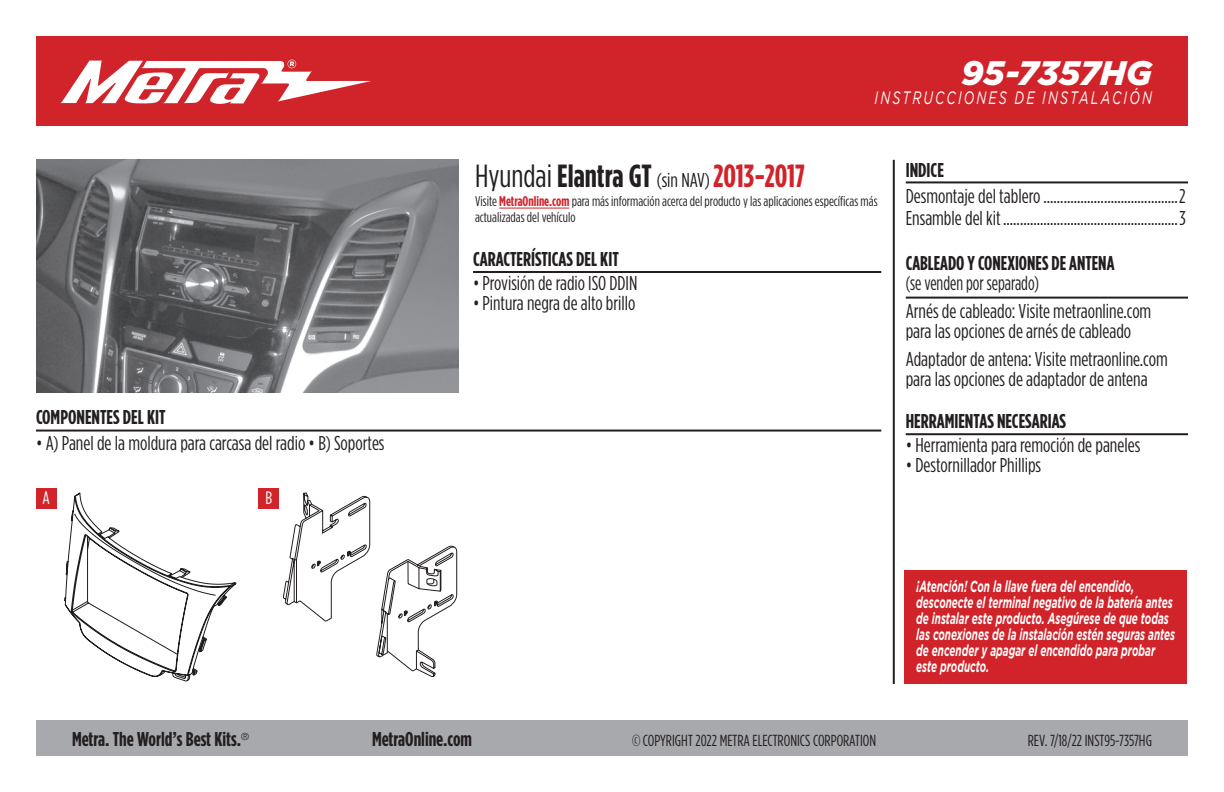
<style>
.page{position:relative;width:1224px;height:792px;background:#fff}
.page>*{position:absolute;margin:0;border:0;box-sizing:border-box;transform-origin:0 0}
.t1{font:italic 900 34px "Gotham";letter-spacing:-.005em;color:#fff}
.t2{font:700 32px "Gotham Condensed";color:#231f20}
.t3{font:20px/22px "Gotham Condensed";color:#231f20}
.t4{font:700 20px "Gotham Condensed";color:#231f20}
.t5{font:20px/28px "Gotham Condensed";color:#231f20;scale:.9 1}
.t6{font:italic 18px "Gotham";letter-spacing:.17em;color:#fff;scale:.7 1}
.t7{font:18px "Gotham Condensed";color:#fff}
.t8{font:italic 700 16px/16px "Gotham";color:#fff;scale:.62 1}
.t9{font:16px "Gotham Condensed";color:#231f20}
.t10{font:14px/16px "Gotham Condensed";color:#231f20}
.s1{font-weight:400}
.s2{font-weight:400;font-size:20px}
.s3{color:#d1232a}
.s4{font-weight:700;color:#d1232a}
</style>
<div class="page">
<div style="left:36px;top:720px;width:1152px;height:36px;background:#a8a9ad"></div>
<hr style="left:893px;top:160px;width:2px;height:524px;background:#231f20">
<div style="left:36px;top:36px;width:1152px;height:90px;background:#d1232a"></div>
<svg style="left:60px;top:60px;width:311px;height:44px"></svg>
<div style="left:905px;top:570px;width:282px;height:114px;background:#d1232a"></div>
<img style="left:36px;top:160px;width:423px;height:232px">
<hr style="left:473px;top:271px;width:408px;height:2px;background:#231f20">
<hr style="left:36px;top:430px;width:845px;height:2px;background:#231f20">
<hr style="left:906px;top:433px;width:282px;height:2px;background:#231f20">
<hr style="left:499px;top:208px;width:70px;height:1px;background:#d1232a">
<hr style="left:906px;top:181px;width:282px;height:2px;background:#231f20">
<hr style="left:906px;top:297px;width:282px;height:2px;background:#231f20">
<svg style="left:65px;top:493px;width:171px;height:188px"></svg>
<svg style="left:283px;top:493px;width:174px;height:184px"></svg>
<div style="left:36px;top:488px;width:21px;height:21px;background:#d1232a"></div>
<div style="left:259px;top:488px;width:20px;height:21px;background:#d1232a"></div>
<h1 class="t1" style="left:961px;top:53px;width:192px">95-7357HG</h1>
<p class="t6" style="left:875px;top:88px;width:398px">INSTRUCCIONES DE INSTALACIÓN</p>
<p class="t4" style="left:36px;top:406px;width:131px">COMPONENTES DEL KIT</p>
<p class="t3" style="left:36px;top:432px;width:350px">• A) Panel de la moldura para carcasa del radio • B) Soportes</p>
<p class="t7" style="left:43px;top:488px;width:9px">A</p>
<p class="t7" style="left:265px;top:488px;width:8px">B</p>
<h2 class="t2" style="left:475px;top:158px;width:332px"><span class="s1">Hyundai</span> Elantra GT <span class="s2">(sin NAV)</span> <span class="s3">2013-2017</span></h2>
<p class="t10" style="left:475px;top:193px;width:404px">Visite <span class="s4">MetraOnline.com</span> para más información acerca del producto y las aplicaciones específicas más actualizadas del vehículo</p>
<p class="t4" style="left:473px;top:248px;width:147px">CARACTERÍSTICAS DEL KIT</p>
<p class="t3" style="left:473px;top:272px;width:166px">• Provisión de radio ISO DDIN</p>
<p class="t3" style="left:473px;top:292px;width:164px">• Pintura negra de alto brillo</p>
<p class="t4" style="left:906px;top:158px;width:40px">INDICE</p>
<p class="t3" style="left:906px;top:184px;width:281px">Desmontaje del tablero ........................................2<br>Ensamble del kit....................................................3</p>
<p class="t4" style="left:906px;top:251px;width:210px">CABLEADO Y CONEXIONES DE ANTENA</p>
<p class="t5" style="left:906px;top:268px;width:274px">(se venden por separado)<br>Arnés de cableado: Visite metraonline.com</p>
<p class="t3" style="left:906px;top:316px;width:263px;line-height:28px">para las opciones de arnés de cableado<br>Adaptador de antena: Visite metraonline.com</p>
<p class="t3" style="left:906px;top:367px;width:243px">para las opciones de adaptador de antena</p>
<p class="t4" style="left:906px;top:410px;width:162px">HERRAMIENTAS NECESARIAS</p>
<p class="t3" style="left:906px;top:434px;width:236px">• Herramienta para remoción de paneles</p>
<p class="t3" style="left:906px;top:454px;width:137px">• Destornillador Phillips</p>
<p class="t8" style="left:916px;top:579px;width:419px">¡Atención! Con la llave fuera del encendido, desconecte el terminal negativo de la batería antes de instalar este producto. Asegúrese de que todas las conexiones de la instalación estén seguras antes de encender y apagar el encendido para probar este producto.</p>
<p class="t4" style="left:72px;top:728px;width:179px">Metra. The World’s Best Kits.<sup>®</sup></p>
<p class="t4" style="left:372px;top:728px;width:102px">MetraOnline.com</p>
<p class="t9" style="left:632px;top:732px;width:246px">© COPYRIGHT 2022 METRA ELECTRONICS CORPORATION</p>
<p class="t9" style="left:1028px;top:732px;width:126px">REV. 7/18/22 INST95-7357HG</p>
</div>
